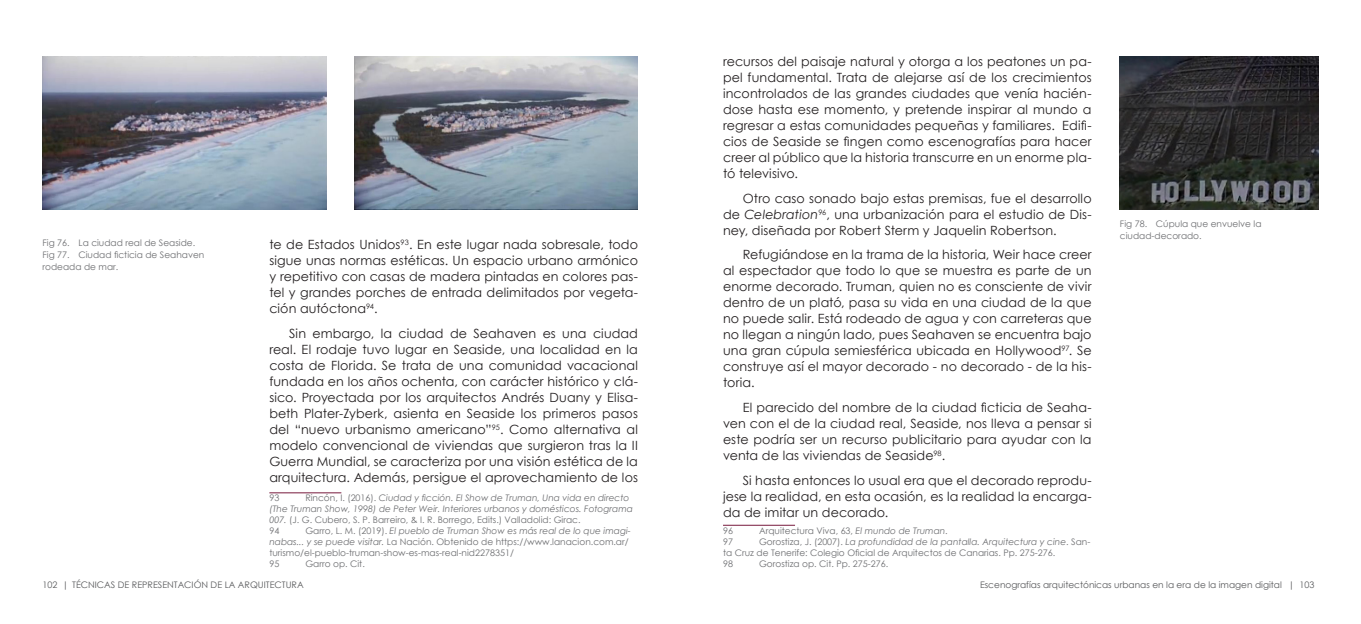
<style>
.page{position:relative;width:1361px;height:624px;background:#fff}
.page>*{position:absolute;margin:0;border:0;box-sizing:border-box;transform-origin:0 0}
.t1{font:12.7px/16px "Century Gothic";letter-spacing:.005em;color:#231f20;text-align:justify}
.Notas_al_pie{font:9px/10.8px "Century Gothic";color:#6c6d70}
.Notas_al_pie-2{font:italic 9px/10.8px "Century Gothic";color:#6c6d70}
.t2{font:9px "Century Gothic";color:#57585a}
.s1{font-style:normal}
.s2{font-style:italic}
</style>
<div class="page">
<hr style="left:269px;top:492px;width:72px;height:1px;background:#77193c">
<img style="left:43px;top:57px;width:283px;height:153px">
<img style="left:354px;top:57px;width:284px;height:153px">
<hr style="left:723px;top:525px;width:72px;height:1px;background:#77193c">
<img style="left:1120px;top:57px;width:198px;height:153px">
<p class="Notas_al_pie" style="left:43px;top:237px;width:154px">Fig 76. La ciudad real de Seaside.</p>
<p class="Notas_al_pie" style="left:43px;top:249px;width:163px;line-height:12px">Fig 77. Ciudad ficticia de Seahaven rodeada de mar.</p>
<p class="t1" style="left:269px;top:236px;width:370px">te de Estados Unidos<sup>93</sup>. En este lugar nada sobresale, todo sigue unas normas estéticas. Un espacio urbano armónico y repetitivo con casas de madera pintadas en colores pas&shy;tel y grandes porches de entrada delimitados por vegeta&shy;ción autóctona<sup>94</sup>.</p>
<p class="t1" style="left:269px;top:325px;width:370px;text-indent:20px">Sin embargo, la ciudad de Seahaven es una ciudad real. El rodaje tuvo lugar en Seaside, una localidad en la costa de Florida. Se trata de una comunidad vacacional fundada en los años ochenta, con carácter histórico y clá&shy;sico. Proyectada por los arquitectos Andrés Duany y Elisa&shy;beth Plater-Zyberk, asienta en Seaside los primeros pasos del “nuevo urbanismo americano”<sup>95</sup>. Como alternativa al modelo convencional de viviendas que surgieron tras la II Guerra Mundial, se caracteriza por una visión estética de la arquitectura. Además, persigue el aprovechamiento de los</p>
<p class="Notas_al_pie" style="left:269px;top:492px;width:11px">93</p>
<p class="Notas_al_pie-2" style="left:269px;top:492px;width:365px;text-indent:36px"><span class="s1">Rincón, I. (2016).</span> Ciudad y ficción. El Show de Truman, Una vida en directo (The Truman Show, 1998) de Peter Weir. Interiores urbanos y domésticos. Fotograma<br>007. <span class="s1">(J. G. Cubero, S. P. Barreiro, &amp; I. R. Borrego, Edits.) Valladolid: Girac.</span></p>
<p class="Notas_al_pie" style="left:269px;top:525px;width:11px">94</p>
<p class="Notas_al_pie" style="left:269px;top:525px;width:363px;text-indent:36px">Garro, L. M. (2019). <span class="s2">El pueblo de Truman Show es más real de lo que imagi&shy;nabas... y se puede visitar.</span> La Nación. Obtenido de https://www.lanacion.com.ar/ turismo/el-pueblo-truman-show-es-mas-real-nid2278351/</p>
<p class="Notas_al_pie" style="left:269px;top:558px;width:11px">95</p>
<p class="Notas_al_pie" style="left:305px;top:558px;width:61px">Garro op. Cit.</p>
<p class="t1" style="left:723px;top:53px;width:370px">recursos del paisaje natural y otorga a los peatones un pa&shy;pel fundamental. Trata de alejarse así de los crecimientos incontrolados de las grandes ciudades que venía hacién&shy;dose hasta ese momento, y pretende inspirar al mundo a regresar a estas comunidades pequeñas y familiares. Edifi&shy;cios de Seaside se fingen como escenografías para hacer creer al público que la historia transcurre en un enorme pla&shy;tó televisivo.</p>
<p class="t1" style="left:723px;top:190px;width:370px;text-indent:20px">Otro caso sonado bajo estas premisas, fue el desarrollo de <span class="s2">Celebration</span><sup>96</sup>, una urbanización para el estudio de Dis&shy;ney, diseñada por Robert Sterm y Jaquelin Robertson.</p>
<p class="t1" style="left:723px;top:246px;width:370px;text-indent:20px">Refugiándose en la trama de la historia, Weir hace creer al espectador que todo lo que se muestra es parte de un enorme decorado. Truman, quien no es consciente de vivir dentro de un plató, pasa su vida en una ciudad de la que no puede salir. Está rodeado de agua y con carreteras que no llegan a ningún lado, pues Seahaven se encuentra bajo una gran cúpula semiesférica ubicada en Hollywood<sup>97</sup>. Se construye así el mayor decorado - no decorado - de la his&shy;toria.</p>
<p class="t1" style="left:723px;top:399px;width:370px;text-indent:20px">El parecido del nombre de la ciudad ficticia de Seaha&shy;ven con el de la ciudad real, Seaside, nos lleva a pensar si este podría ser un recurso publicitario para ayudar con la venta de las viviendas de Seaside<sup>98</sup>.</p>
<p class="t1" style="left:723px;top:471px;width:370px;text-indent:20px">Si hasta entonces lo usual era que el decorado reprodu&shy;jese la realidad, en esta ocasión, es la realidad la encarga&shy;da de imitar un decorado.</p>
<p class="Notas_al_pie" style="left:723px;top:525px;width:11px">96</p>
<p class="Notas_al_pie" style="left:759px;top:525px;width:190px">Arquitectura Viva, 63, <span class="s2">El mundo de Truman</span>.</p>
<p class="Notas_al_pie" style="left:723px;top:536px;width:11px">97</p>
<p class="Notas_al_pie" style="left:723px;top:536px;width:369px;text-indent:36px">Gorostiza, J. (2007). <span class="s2">La profundidad de la pantalla. Arquitectura y cine</span>. San&shy;ta Cruz de Tenerife: Colegio Oficial de Arquitectos de Canarias. Pp. 275-276.</p>
<p class="Notas_al_pie" style="left:723px;top:558px;width:11px">98</p>
<p class="Notas_al_pie" style="left:759px;top:558px;width:131px">Gorostiza op. Cit. Pp. 275-276.</p>
<p class="Notas_al_pie" style="left:1120px;top:217px;width:143px;line-height:12px">Fig 78. Cúpula que envuelve la ciudad-decorado.</p>
<p class="t2" style="left:43px;top:578px;width:263px">102 | TÉCNICAS DE REPRESENTACIÓN DE LA ARQUITECTURA</p>
<p class="t2" style="left:980px;top:578px;width:336px">Escenografías arquitectónicas urbanas en la era de la imagen digital | 103</p>
</div>
